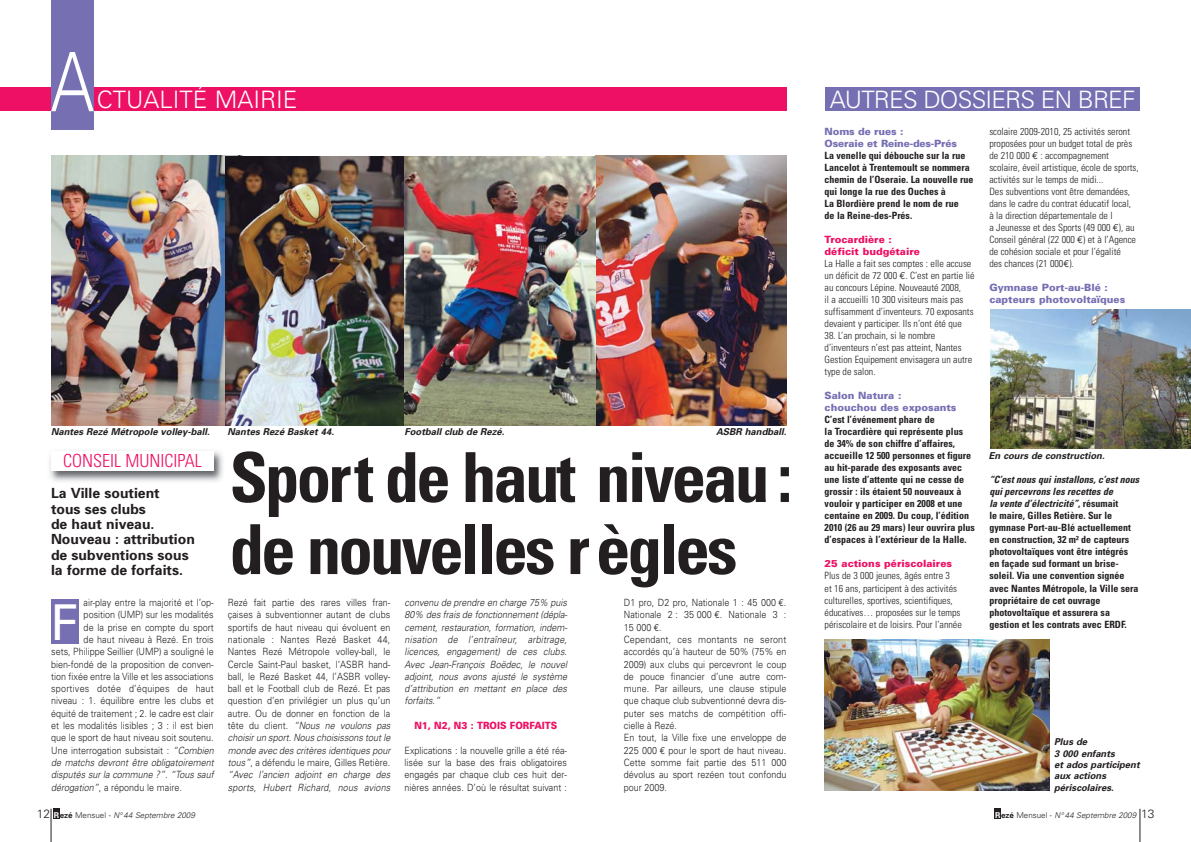
<style>
.page{position:relative;width:1191px;height:842px;background:#fff}
.page>*{position:absolute;margin:0;border:0;box-sizing:border-box;transform-origin:0 0}
.t1{font:300 82px "Univers";color:#fff;scale:.8 1}
.t2{font:700 condensed 69px/72px "Univers";letter-spacing:-.04em;color:#231f20}
.t3{font:49.4px "Univers";color:#fff}
.t4{font:300 24px "Univers";letter-spacing:-.035em;color:#fff}
.t5{font:300 24px "Univers";color:#fff}
.t6{font:300 condensed 18px "Univers";color:#ed1064}
.t7{font:700 14px/15.4px "Univers";color:#231f20}
.t8{font:300 10px/12.3px "Univers";color:#231f20;scale:.9 1}
.t9{font:700 condensed 10px/12px "Univers";color:#231f20}
.t10{font:300 condensed 10px/12px "Univers";color:#231f20}
.t11{font:italic 300 10px/12.3px "Univers";color:#231f20;text-align:justify;scale:.9 1}
.t12{font:900 10px/12px "Univers";color:#7670b3}
.t13{font:900 10px/12px "Univers";color:#ed1064}
.t14{font:300 10px "Univers";letter-spacing:.02em;color:#231f20;scale:.9 1}
.t15{font:900 10px "Univers";color:#ed1064;scale:.9 1}
.t16{font:italic 700 9.5px/11.4px "Univers";color:#231f20}
.t17{font:italic 300 8px "Univers";color:#231f20}
.s1{font-style:italic}
.s2{font-family:"Euro Mono";font-weight:400}
.s3{font-family:"Euro Mono";font-weight:400;font-stretch:normal}
.s4{font-style:normal;font-size:12px}
.s5{font-weight:700;font-style:normal;color:#fff}
.s6{font-weight:700;font-style:normal}
.s7{font-style:normal}
</style>
<div class="page">
<div style="left:53px;top:809px;width:6px;height:10px;background:#231f20"></div>
<hr style="left:51px;top:809px;width:1px;height:33px;background:#231f20">
<hr style="left:1139px;top:809px;width:1px;height:33px;background:#231f20">
<div style="left:994px;top:809px;width:6px;height:10px;background:#231f20"></div>
<div style="left:0;top:88px;width:786px;height:23px;background:#ed1064"></div>
<div style="left:825px;top:88px;width:315px;height:23px;background:#7670b3"></div>
<div style="left:51px;top:0;width:43px;height:129px;background:#7670b3"></div>
<img style="left:49px;top:451px;width:174px;height:31px">
<div style="left:51px;top:451px;width:163px;height:20px;background:#fff"></div>
<div style="left:51px;top:599px;width:28px;height:45px;background:#7670b3"></div>
<img style="left:824px;top:639px;width:225px;height:152px">
<img style="left:416px;top:156px;width:370px;height:269px">
<img style="left:51px;top:156px;width:174px;height:269px">
<img style="left:225px;top:156px;width:191px;height:269px">
<img style="left:990px;top:309px;width:201px;height:140px">
<h1 class="t1" style="left:51px;top:52px;width:56px">A</h1>
<h3 class="t5" style="left:97px;top:91px;width:202px">CTUALITÉ MAIRIE</h3>
<h3 class="t4" style="left:829px;top:91px;width:307px">AUTRES DOSSIERS EN BREF</h3>
<p class="t16" style="left:51px;top:427px;width:162px">Nantes Rezé Métropole volley-ball.</p>
<p class="t16" style="left:227px;top:427px;width:110px">Nantes Rezé Basket 44.</p>
<p class="t16" style="left:404px;top:427px;width:103px">Football club de Rezé.</p>
<p class="t16" style="left:716px;top:427px;width:74px">ASBR handball.</p>
<h3 class="t6" style="left:63px;top:454px;width:140px">CONSEIL MUNICIPAL</h3>
<h3 class="t7" style="left:51px;top:487px;width:145px">La Ville soutient<br>tous ses clubs<br>de haut niveau.<br>Nouveau : attribution de subventions sous la forme de forfaits.</h3>
<h2 class="t2" style="left:230px;top:448px;width:564px">Sport de haut niveau : de nouvelles règles</h2>
<p class="t8" style="left:228px;top:597px;width:184px">Rezé fait partie des rares villes fran&shy;çaises à subventionner autant de clubs sportifs de haut niveau qui évoluent en nationale : Nantes Rezé Basket 44, Nantes Rezé Métropole volley-ball, le Cercle Saint-Paul basket, l’ASBR hand&shy;ball, le Rezé Basket 44, l’ASBR volley&shy;ball et le Football club de Rezé. Et pas question d’en privilégier un plus qu’un autre. Ou de donner en fonction de la tête d u c l i e n t . <span class="s1">“Nous ne voulons pas choisirun sport.Nous choisissons toutle monde avec des critères identiques pour tous”</span>, a défendu le maire, Gilles Retière. <span class="s1">“Avec l’ancien adjoint en charge des sports, Hubert Richard, nous avions</span></p>
<p class="t11" style="left:404px;top:597px;width:184px">convenu de prendre en charge 75% puis 80% des frais de fonctionnement (dépla&shy;cement, restauration, formation, indem&shy;nisation de l’entraîneur, arbitrage, licences, engagement) de ces clubs.<br>Avec Jean-François Boëdec, le nouvel adjoint, nous avons ajusté le système d’attribution en mettant en place des forfaits.”</p>
<p class="t8" style="left:84px;top:597px;width:146px">air-play entre la majorité et l’op-</p>
<p class="t8" style="left:84px;top:609px;width:146px">position (UMP) sur les modalités</p>
<p class="t8" style="left:84px;top:622px;width:146px">de la prise en compte du sport</p>
<p class="t8" style="left:84px;top:634px;width:146px">de haut niveau à Rezé. En trois</p>
<p class="t8" style="left:51px;top:646px;width:182px">sets, Philippe Seillier (UMP) a souligné le</p>
<p class="t8" style="left:51px;top:659px;width:182px">bien-fondé de la proposition de conven-</p>
<p class="t8" style="left:51px;top:671px;width:182px">tion fixée entre la Ville et les associations</p>
<p class="t14" style="left:51px;top:685px;width:182px">sportives dotée d’équipes de haut</p>
<p class="t8" style="left:51px;top:696px;width:182px">niveau : 1. équilibre entre les clubs et</p>
<p class="t8" style="left:51px;top:708px;width:182px">équité de traitement ; 2. le cadre est clair</p>
<p class="t8" style="left:51px;top:720px;width:182px">et les modalités lisibles ; 3 : il est bien</p>
<p class="t8" style="left:51px;top:732px;width:182px">que le sport de haut niveau soit soutenu.</p>
<p class="t8" style="left:51px;top:745px;width:184px">Une interrogation subsistait : <span class="s1">“Combien</span></p>
<p class="t11" style="left:51px;top:757px;width:184px">de matchs devront être obligatoirement</p>
<p class="t11" style="left:51px;top:769px;width:184px">disputés sur la commune ?”. “Tous sauf</p>
<p class="t8" style="left:51px;top:782px;width:147px"><span class="s1">dérogation”</span>, a répondu le maire.</p>
<h3 class="t3" style="left:51px;top:604px;width:29px">F</h3>
<p class="t8" style="left:624px;top:597px;width:182px">D1 pro, D2 pro, Nationale 1 : 45 000 <span class="s2">€</span>.<br>Nationale 2 : 35 000 <span class="s2">€</span>. Nationale 3 :<br>15 000 <span class="s2">€</span>.<br>Cependant, ces montants ne seront accordés qu’à hauteur de 50% (75% en<br>2009) aux clubs qui percevront le coup de pouce financier d’une autre com&shy;mune. Par ailleurs, une clause stipule que chaque club subventionné devra dis&shy;puter ses matchs de compétition offi&shy;cielle à Rezé.<br>En tout, la Ville fixe une enveloppe de<br>225 000 <span class="s2">€</span> pour le sport de haut niveau.<br>Cette somme fait partie des 511 000 dévolus au sport rezéen tout confondu pour 2009.</p>
<p class="t15" style="left:414px;top:722px;width:160px">N1, N2, N3 : TROIS FORFAITS</p>
<p class="t8" style="left:404px;top:745px;width:182px;text-align:justify">Explications : la nouvelle grille a été réa&shy;lisée sur la base des frais obligatoires engagés par chaque club ces huit der&shy;nières années. D’où le résultat suivant :</p>
<p class="t12" style="left:824px;top:127px;width:134px">Noms de rues :<br>Oseraie et Reine-des-Prés</p>
<p class="t9" style="left:824px;top:151px;width:150px">La venelle qui débouche sur la rue<br>Lancelot à Trentemoult se nommera chemin de l’Oseraie. La nouvelle rue qui longe la rue des Ouches à<br>La Blordière prend le nom de rue<br>de la Reine-des-Prés.</p>
<p class="t13" style="left:824px;top:235px;width:97px">Trocardière : déficit budgétaire</p>
<p class="t10" style="left:824px;top:259px;width:151px">La Halle a fait ses comptes : elle accuse un déficit de 72 000 <span class="s3">€</span>. C’est en partie lié au concours Lépine. Nouveauté 2008,<br>il a accueilli 10 300 visiteurs mais pas suffisamment d’inventeurs. 70 exposants devaient y participer. Ils n’ont été que</p>
<p class="t10" style="left:824px;top:331px;width:149px">38. L’an prochain, si le nombre d’inventeurs n’est pas atteint, Nantes<br>Gestion Equipement envisagera un autre type de salon.</p>
<p class="t12" style="left:824px;top:391px;width:133px">Salon Natura :<br>chouchou des exposants</p>
<p class="t9" style="left:824px;top:415px;width:152px">C’est l’événement phare de<br>la Trocardière qui représente plus de 34% de son chiffre d’affaires, accueille 12 500 personnes et figure au hit-parade des exposants avec une liste d’attente qui ne cesse de grossir : ils étaient 50 nouveaux à vouloir y participer en 2008 et une centaine en 2009. Du coup, l’édition 2010 (26 au 29 mars) leur ouvrira plus d’espaces à l’extérieur de la Halle.</p>
<p class="t13" style="left:824px;top:559px;width:129px">25 actions périscolaires</p>
<p class="t10" style="left:824px;top:571px;width:139px">Plus de 3 000 jeunes, âgés entre 3<br>et 16 ans, participent à des activités culturelles, sportives, scientifiques, éducatives… proposées sur le temps périscolaire et de loisirs. Pour l’année</p>
<p class="t10" style="left:989px;top:127px;width:151px">scolaire 2009-2010, 25 activités seront proposées pour un budget total de près de 210 000 <span class="s3">€</span> : accompagnement scolaire, éveil artistique, école de sports, activités sur le temps de midi...<br>Des subventions vont être demandées, dans le cadre du contrat éducatif local,<br>à la direction départementale de l<br>a Jeunesse et des Sports (49 000 <span class="s3">€</span>), au Conseil général (22 000 <span class="s3">€</span>) et à l’Agence de cohésion sociale et pour l’égalité<br>des chances (21 000<span class="s3">€</span>).</p>
<p class="t12" style="left:989px;top:283px;width:137px">Gymnase Port-au-Blé : capteurs photovoltaïques</p>
<p class="t16" style="left:988px;top:451px;width:119px">En cours de construction.</p>
<p class="t9" style="left:989px;top:475px;width:153px"><span class="s1">“C’estnous quiinstallons,c’estnous quipercevrons les recettes de<br>la vente d’électricité”</span>, r é s u m a i t<br>le maire, Gilles Retière. Sur le gymnase Port-au-Blé actuellement en construction, 32 m² de capteurs photovoltaïques vont être intégrés<br>en façade sud formant un brise&shy;soleil. Via une convention signée avec Nantes Métropole, la Ville sera propriétaire de cet ouvrage photovoltaïque et assurera sa gestion et les contrats avec ERDF.</p>
<p class="t16" style="left:1054px;top:737px;width:89px">Plus de<br>3 000 enfants<br>et ados participent aux actions périscolaires.</p>
<p class="t17" style="left:37px;top:812px;width:161px"><span class="s4">12</span> <span class="s5">R</span> <span class="s6">ezé</span> <span class="s7">Mensuel -</span> N°44 Septembre 2009</p>
<p class="t17" style="left:995px;top:812px;width:161px"><span class="s5">R</span> <span class="s6">ezé</span> <span class="s7">Mensuel -</span> N°44 Septembre 2009 <span class="s4">13</span></p>
</div>
